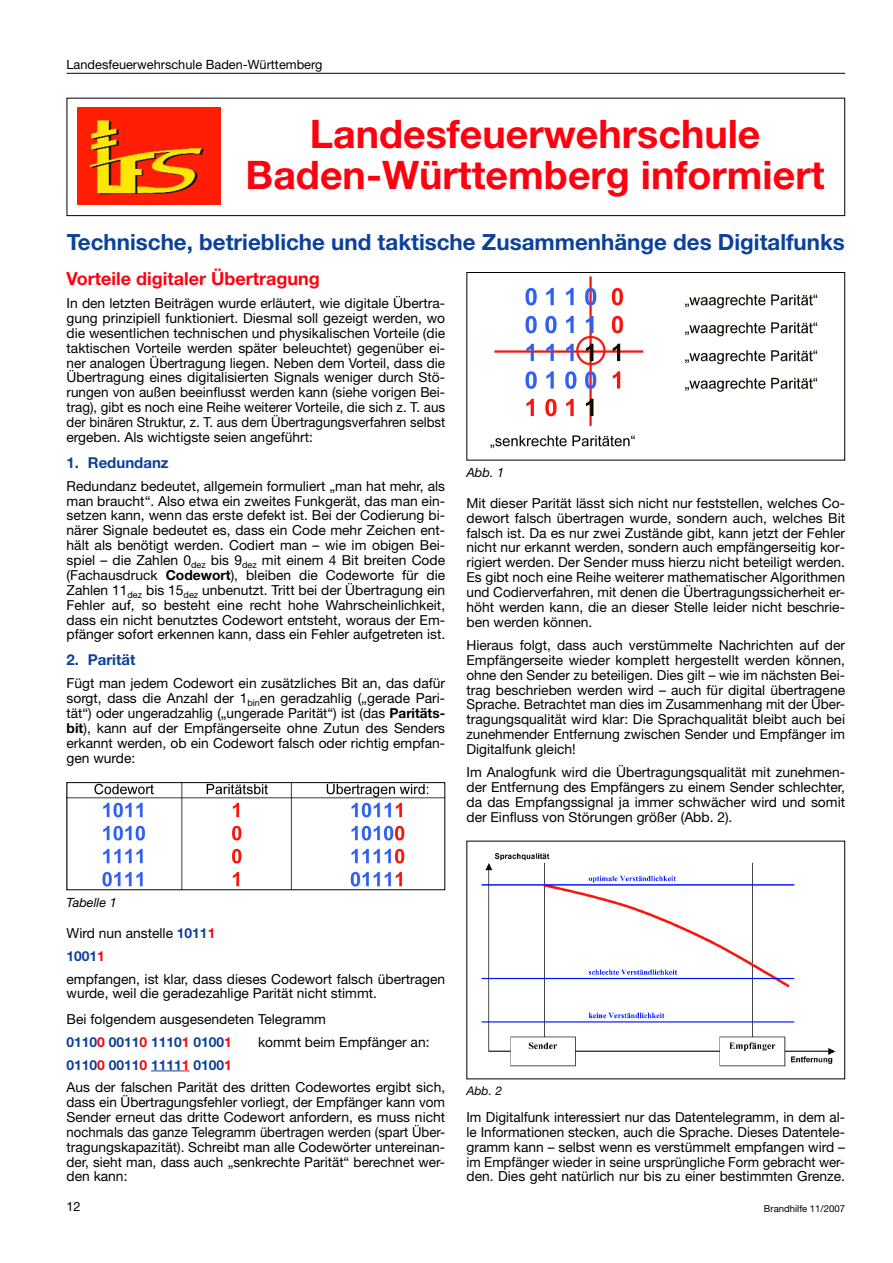
<style>
.page{position:relative;width:893px;height:1263px;background:#fff}
.page>*{position:absolute;margin:0;border:0;box-sizing:border-box;transform-origin:0 0}
.t1{font:700 39.3px/41.2px "Helvetica Neue";color:#ff000f;text-align:center}
.t2{font:700 22.35px "Helvetica Neue";color:#0c419a}
.t3{font:700 18px "Helvetica Neue";color:#ff000f}
.t4{font:700 15px "Helvetica Neue";color:#0c419a}
.t5{font:13.8px/14.9px "Helvetica Neue";color:#000;text-align:justify}
.t6{font:700 13.8px "Helvetica Neue";color:#0c419a}
.t7{font:12.75px "Helvetica Neue";color:#000}
.t8{font:italic 12.75px "Helvetica Neue";color:#000}
.t9{font:italic 12px "Helvetica Neue";color:#000}
.t10{font:9.6px "Helvetica Neue";color:#000}
.s1{font-weight:700}
.s2{font-weight:700;color:#0c419a}
.s3{font-weight:700;color:#ff000f}
.s4{color:#ff000f}
</style>
<div class="page">
<hr style="left:67px;top:73px;width:778px;height:1px;background:#000">
<div style="left:67px;top:98px;width:778px;height:118px;border:1px solid #000"></div>
<img style="left:78px;top:108px;width:142px;height:97px">
<img style="left:69px;top:784px;width:374px;height:104px">
<div style="left:67px;top:782px;width:378px;height:108px;border:1px solid #000"></div>
<hr style="left:151px;top:1071px;width:31px;height:1px;background:#0c419a">
<img style="left:490px;top:276px;width:328px;height:173px">
<div style="left:466px;top:272px;width:379px;height:188px;border:1px solid #000"></div>
<img style="left:481px;top:853px;width:355px;height:214px">
<p class="t7" style="left:67px;top:60px;width:257px">Landesfeuerwehrschule Baden-Württemberg</p>
<h1 class="t1" style="left:245px;top:117px;width:580px">Landesfeuerwehrschule<br>Baden-Württemberg informiert</h1>
<h2 class="t2" style="left:67px;top:234px;width:779px">Technische, betriebliche und taktische Zusammenhänge des Digitalfunks</h2>
<h3 class="t3" style="left:67px;top:272px;width:255px">Vorteile digitaler Übertragung</h3>
<p class="t5" style="left:67px;top:297px;width:380px">In den letzten Beiträgen wurde erläutert, wie digitale Übertra&shy;gung prinzipiell funktioniert. Diesmal soll gezeigt werden, wo die wesentlichen technischen und physikalischen Vorteile (die taktischen Vorteile werden später beleuchtet) gegenüber ei&shy;ner analogen Übertragung liegen. Neben dem Vorteil, dass die Übertragung eines digitalisierten Signals weniger durch Stö&shy;rungen von außen beeinflusst werden kann (siehe vorigen Bei&shy;trag), gibt es noch eine Reihe weiterer Vorteile, die sich z. T. aus der binären Struktur, z. T. aus dem Übertragungsverfahren selbst ergeben. Als wichtigste seien angeführt:</p>
<p class="t4" style="left:67px;top:457px;width:104px">1. Redundanz</p>
<p class="t5" style="left:67px;top:480px;width:380px">Redundanz bedeutet, allgemein formuliert „man hat mehr, als man braucht“. Also etwa ein zweites Funkgerät, das man ein&shy;setzen kann, wenn das erste defekt ist. Bei der Codierung bi&shy;närer Signale bedeutet es, dass ein Code mehr Zeichen ent&shy;hält als benötigt werden. Codiert man – wie im obigen Bei&shy;spiel – die Zahlen 0<sub>dez</sub> bis 9<sub>dez</sub> mit einem 4 Bit breiten Code (Fachausdruck <span class="s1">Codewort</span>), bleiben die Codeworte für die Zahlen 11<sub>dez</sub> bis 15<sub>dez</sub> unbenutzt. Tritt bei der Übertragung ein Fehler auf, so besteht eine recht hohe Wahrscheinlichkeit, dass ein nicht benutztes Codewort entsteht, woraus der Em&shy;pfänger sofort erkennen kann, dass ein Fehler aufgetreten ist.</p>
<p class="t4" style="left:67px;top:654px;width:70px">2. Parität</p>
<p class="t5" style="left:67px;top:677px;width:380px">Fügt man jedem Codewort ein zusätzliches Bit an, das dafür sorgt, dass die Anzahl der 1<sub>bin</sub>en geradzahlig („gerade Pari&shy;tät“) oder ungeradzahlig („ungerade Parität“) ist (das <span class="s1">Paritäts&shy;bit</span>), kann auf der Empfängerseite ohne Zutun des Senders erkannt werden, ob ein Codewort falsch oder richtig empfan&shy;gen wurde:</p>
<p class="t8" style="left:466px;top:468px;width:39px">Abb. 1</p>
<p class="t5" style="left:466px;top:497px;width:380px">Mit dieser Parität lässt sich nicht nur feststellen, welches Co&shy;dewort falsch übertragen wurde, sondern auch, welches Bit falsch ist. Da es nur zwei Zustände gibt, kann jetzt der Fehler nicht nur erkannt werden, sondern auch empfängerseitig kor&shy;rigiert werden. Der Sender muss hierzu nicht beteiligt werden.<br>Es gibt noch eine Reihe weiterer mathematischer Algorithmen und Codierverfahren, mit denen die Übertragungssicherheit er&shy;höht werden kann, die an dieser Stelle leider nicht beschrie&shy;ben werden können.</p>
<p class="t5" style="left:466px;top:639px;width:380px">Hieraus folgt, dass auch verstümmelte Nachrichten auf der Empfängerseite wieder komplett hergestellt werden können, ohne den Sender zu beteiligen. Dies gilt – wie im nächsten Bei&shy;trag beschrieben werden wird – auch für digital übertragene Sprache. Betrachtet man dies im Zusammenhang mit der Über&shy;tragungsqualität wird klar: Die Sprachqualität bleibt auch bei zunehmender Entfernung zwischen Sender und Empfänger im Digitalfunk gleich!</p>
<p class="t5" style="left:466px;top:766px;width:380px">Im Analogfunk wird die Übertragungsqualität mit zunehmen&shy;der Entfernung des Empfängers zu einem Sender schlechter, da das Empfangssignal ja immer schwächer wird und somit der Einfluss von Störungen größer (Abb. 2).</p>
<p class="t8" style="left:67px;top:898px;width:52px">Tabelle 1</p>
<p class="t5" style="left:67px;top:923px;width:380px;line-height:22.6px;text-align:left">Wird nun anstelle <span class="s2">1011</span><span class="s3">1<br></span><span class="s2">1001</span><span class="s3">1<br></span>empfangen, ist klar, dass dieses Codewort falsch übertragen</p>
<p class="t5" style="left:67px;top:982px;width:312px;line-height:25.8px">wurde, weil die geradezahlige Parität nicht stimmt.<br>Bei folgendem ausgesendeten Telegramm</p>
<p class="t6" style="left:67px;top:1037px;width:167px">0110<span class="s4">0</span> 0011<span class="s4">0</span> 1110<span class="s4">1</span> 0100<span class="s4">1</span></p>
<p class="t5" style="left:258px;top:1036px;width:173px">kommt beim Empfänger an:</p>
<p class="t5" style="left:67px;top:1055px;width:380px;line-height:22.6px"><span class="s2">0110</span><span class="s3">0</span> <span class="s2">0011</span><span class="s3">0</span> <span class="s2">1111</span><span class="s3">1</span> <span class="s2">0100</span><span class="s3">1<br></span>Aus der falschen Parität des dritten Codewortes ergibt sich,</p>
<p class="t5" style="left:67px;top:1096px;width:380px">dass ein Übertragungsfehler vorliegt, der Empfänger kann vom Sender erneut das dritte Codewort anfordern, es muss nicht nochmals das ganze Telegramm übertragen werden (spart Über&shy;tragungskapazität). Schreibt man alle Codewörter untereinan&shy;der, sieht man, dass auch „senkrechte Parität“ berechnet wer&shy;den kann:</p>
<p class="t9" style="left:466px;top:1086px;width:37px">Abb. 2</p>
<p class="t5" style="left:466px;top:1111px;width:380px">Im Digitalfunk interessiert nur das Datentelegramm, in dem al&shy;le Informationen stecken, auch die Sprache. Dieses Datentele&shy;gramm kann – selbst wenn es verstümmelt empfangen wird – im Empfänger wieder in seine ursprüngliche Form gebracht wer&shy;den. Dies geht natürlich nur bis zu einer bestimmten Grenze.</p>
<p class="t7" style="left:67px;top:1202px;width:16px">12</p>
<p class="t10" style="left:763px;top:1205px;width:83px">Brandhilfe 11/2007</p>
</div>
